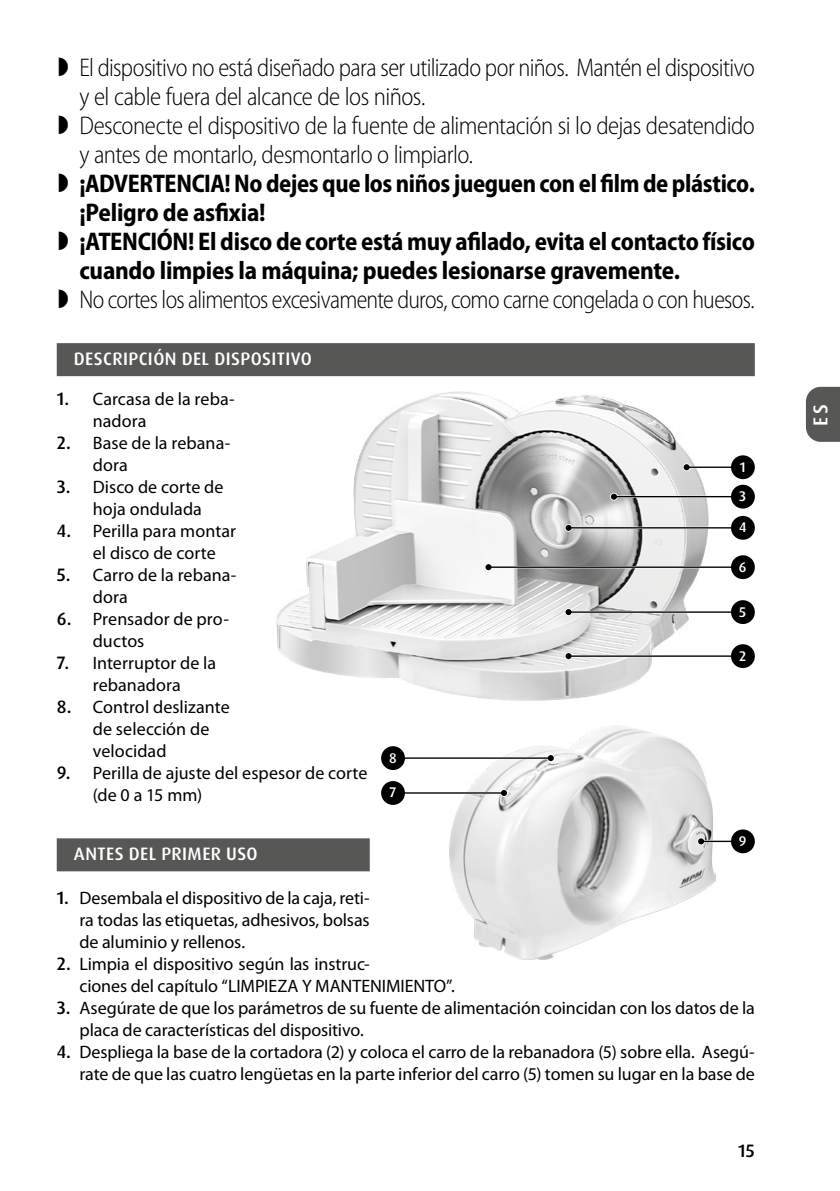
<style>
.page{position:relative;width:840px;height:1191px;background:#fff}
.page>*{position:absolute;margin:0;border:0;box-sizing:border-box;transform-origin:0 0}
.t1{font:300 semi-condensed 25.6px/29px "Myriad Pro";letter-spacing:-.025em;color:#000;scale:.96 1}
.t2{font:700 semi-condensed 25.6px/29px "Myriad Pro";letter-spacing:-.015em;color:#000;scale:.96 1}
.t3{font:300 semi-condensed 25.6px "Myriad Pro";letter-spacing:-.025em;color:#000;scale:.94 1}
.t4{font:500 20px "Dax Pro";color:#fff}
.t5{font:18px/22px "Myriad Pro";letter-spacing:-.005em;color:#000}
.t6{font:500 18px "Dax Pro";letter-spacing:.02em;color:#fff}
.t7{font:500 18px "Dax Pro";color:#000}
.t8{font:500 14px/29.4px "Dax Pro";color:#fff}
.s1{font-family:"Dax Pro";font-weight:500}
</style>
<div class="page">
<div style="left:57px;top:343px;width:697px;height:33px;background:#575756"></div>
<div style="left:57px;top:838px;width:312px;height:33px;background:#575756"></div>
<img style="left:449px;top:733px;width:265px;height:226px">
<hr style="left:393px;top:792px;width:110px;height:2px;background:#fff">
<hr style="left:393px;top:792px;width:110px;height:1px;background:#000">
<svg style="left:500px;top:790px;width:6px;height:6px"></svg>
<svg style="left:546px;top:754px;width:8px;height:8px"></svg>
<hr style="left:393px;top:757px;width:157px;height:2px;background:#000">
<svg style="left:547px;top:755px;width:6px;height:6px"></svg>
<div style="left:381px;top:781px;width:24px;height:24px;background:#000;border-radius:50%"></div>
<div style="left:381px;top:746px;width:24px;height:24px;background:#000;border-radius:50%"></div>
<svg style="left:696px;top:837px;width:8px;height:8px"></svg>
<hr style="left:700px;top:840px;width:42px;height:2px;background:#000">
<svg style="left:697px;top:838px;width:6px;height:6px"></svg>
<div style="left:730px;top:829px;width:24px;height:24px;background:#000;border-radius:50%"></div>
<img style="left:242px;top:376px;width:503px;height:357px">
<svg style="left:682px;top:463px;width:8px;height:8px"></svg>
<hr style="left:686px;top:466px;width:56px;height:2px;background:#000">
<svg style="left:683px;top:464px;width:6px;height:6px"></svg>
<hr style="left:613px;top:495px;width:129px;height:3px;background:#fff">
<hr style="left:613px;top:496px;width:129px;height:1px;background:#000">
<svg style="left:610px;top:493px;width:6px;height:7px"></svg>
<hr style="left:568px;top:527px;width:174px;height:2px;background:#fff">
<svg style="left:564px;top:524px;width:8px;height:8px"></svg>
<hr style="left:568px;top:527px;width:174px;height:1px;background:#000">
<svg style="left:565px;top:525px;width:6px;height:6px"></svg>
<svg style="left:484px;top:563px;width:8px;height:8px"></svg>
<hr style="left:488px;top:566px;width:254px;height:2px;background:#000">
<svg style="left:485px;top:564px;width:6px;height:6px"></svg>
<svg style="left:564px;top:652px;width:8px;height:8px"></svg>
<hr style="left:568px;top:655px;width:174px;height:2px;background:#000">
<svg style="left:565px;top:653px;width:6px;height:6px"></svg>
<svg style="left:564px;top:608px;width:8px;height:8px"></svg>
<hr style="left:568px;top:611px;width:174px;height:2px;background:#000">
<svg style="left:565px;top:609px;width:6px;height:6px"></svg>
<div style="left:730px;top:455px;width:24px;height:24px;background:#000;border-radius:50%"></div>
<div style="left:730px;top:485px;width:24px;height:23px;background:#000;border-radius:50%"></div>
<div style="left:730px;top:516px;width:24px;height:24px;background:#000;border-radius:50%"></div>
<div style="left:730px;top:555px;width:24px;height:24px;background:#000;border-radius:50%"></div>
<div style="left:730px;top:644px;width:24px;height:24px;background:#000;border-radius:50%"></div>
<div style="left:730px;top:600px;width:24px;height:24px;background:#000;border-radius:50%"></div>
<svg style="left:806px;top:387px;width:33px;height:55px;background:#5f5f5e"></svg>
<p class="t1" style="left:79px;top:53px;width:704px">El dispositivo no está diseñado para ser utilizado por niños. Mantén el dispositivo y el cable fuera del alcance de los niños.<br>Desconecte el dispositivo de la fuente de alimentación si lo dejas desatendido y antes de montarlo, desmontarlo o limpiarlo.</p>
<h1 class="t2" style="left:79px;top:169px;width:704px">¡ADVERTENCIA! No dejes que los niños jueguen con el film de plástico. ¡Peligro de asfixia!<br>¡ATENCIÓN! El disco de corte está muy afilado, evita el contacto físico cuando limpies la máquina; puedes lesionarse gravemente.</h1>
<h1 class="t3" style="left:79px;top:286px;width:719px">No cortes los alimentos excesivamente duros, como carne congelada o con huesos.</h1>
<p class="t6" style="left:74px;top:347px;width:239px">DESCRIPCIÓN DEL DISPOSITIVO</p>
<p class="t5" style="left:93px;top:388px;width:143px;text-indent:-36px"><span class="s1">1.</span> Carcasa de la reba&shy;nadora</p>
<p class="t5" style="left:93px;top:432px;width:139px;text-indent:-36px"><span class="s1">2.</span> Base de la rebana&shy;dora</p>
<p class="t5" style="left:93px;top:476px;width:132px;text-indent:-36px"><span class="s1">3.</span> Disco de corte de hoja ondulada</p>
<p class="t5" style="left:93px;top:520px;width:145px;text-indent:-36px"><span class="s1">4.</span> Perilla para montar el disco de corte</p>
<p class="t5" style="left:93px;top:564px;width:145px;text-indent:-36px"><span class="s1">5.</span> Carro de la rebana&shy;dora</p>
<p class="t5" style="left:93px;top:608px;width:137px;text-indent:-36px"><span class="s1">6.</span> Prensador de pro&shy;ductos</p>
<p class="t5" style="left:57px;top:652px;width:161px;text-align:center"><span class="s1">7.</span> Interruptor de la rebanadora</p>
<p class="t5" style="left:93px;top:696px;width:138px;text-indent:-36px"><span class="s1">8.</span> Control deslizante de selección de velocidad</p>
<p class="t5" style="left:93px;top:762px;width:276px;text-indent:-36px"><span class="s1">9.</span> Perilla de ajuste del espesor de corte (de 0 a 15 mm)</p>
<p class="t8" style="left:738px;top:452px;width:8px">1<br>3</p>
<p class="t8" style="left:738px;top:513px;width:9px">4</p>
<p class="t8" style="left:738px;top:552px;width:9px">6</p>
<p class="t8" style="left:738px;top:597px;width:8px">5</p>
<p class="t8" style="left:738px;top:641px;width:9px">2</p>
<p class="t8" style="left:389px;top:743px;width:9px">8</p>
<p class="t8" style="left:389px;top:778px;width:8px">7</p>
<p class="t8" style="left:738px;top:826px;width:9px">9</p>
<p class="t6" style="left:74px;top:842px;width:185px">ANTES DEL PRIMER USO</p>
<p class="t5" style="left:79px;top:887px;width:292px;text-align:justify;text-indent:-23px"><span class="s1">1.</span> Desembala el dispositivo de la caja, reti&shy;ra todas las etiquetas, adhesivos, bolsas de aluminio y rellenos.</p>
<p class="t5" style="left:79px;top:953px;width:377px;text-indent:-23px"><span class="s1">2.</span> Limpia el dispositivo según las instruc-<br>ciones del capítulo “LIMPIEZA Y MANTENIMIENTO”.</p>
<p class="t5" style="left:79px;top:997px;width:676px;text-indent:-23px"><span class="s1">3.</span> Asegúrate de que los parámetros de su fuente de alimentación coincidan con los datos de la placa de características del dispositivo.</p>
<p class="t5" style="left:57px;top:1041px;width:699px;text-align:right"><span class="s1">4.</span> Despliega la base de la cortadora (2) y coloca el carro de la rebanadora (5) sobre ella. Asegú&shy;rate de que las cuatro lengüetas en la parte inferior del carro (5) tomen su lugar en la base de</p>
<p class="t7" style="left:737px;top:1139px;width:18px">15</p>
<p class="t4" style="left:807px;top:426px;width:23px;rotate:-90deg">ES</p>
</div>
